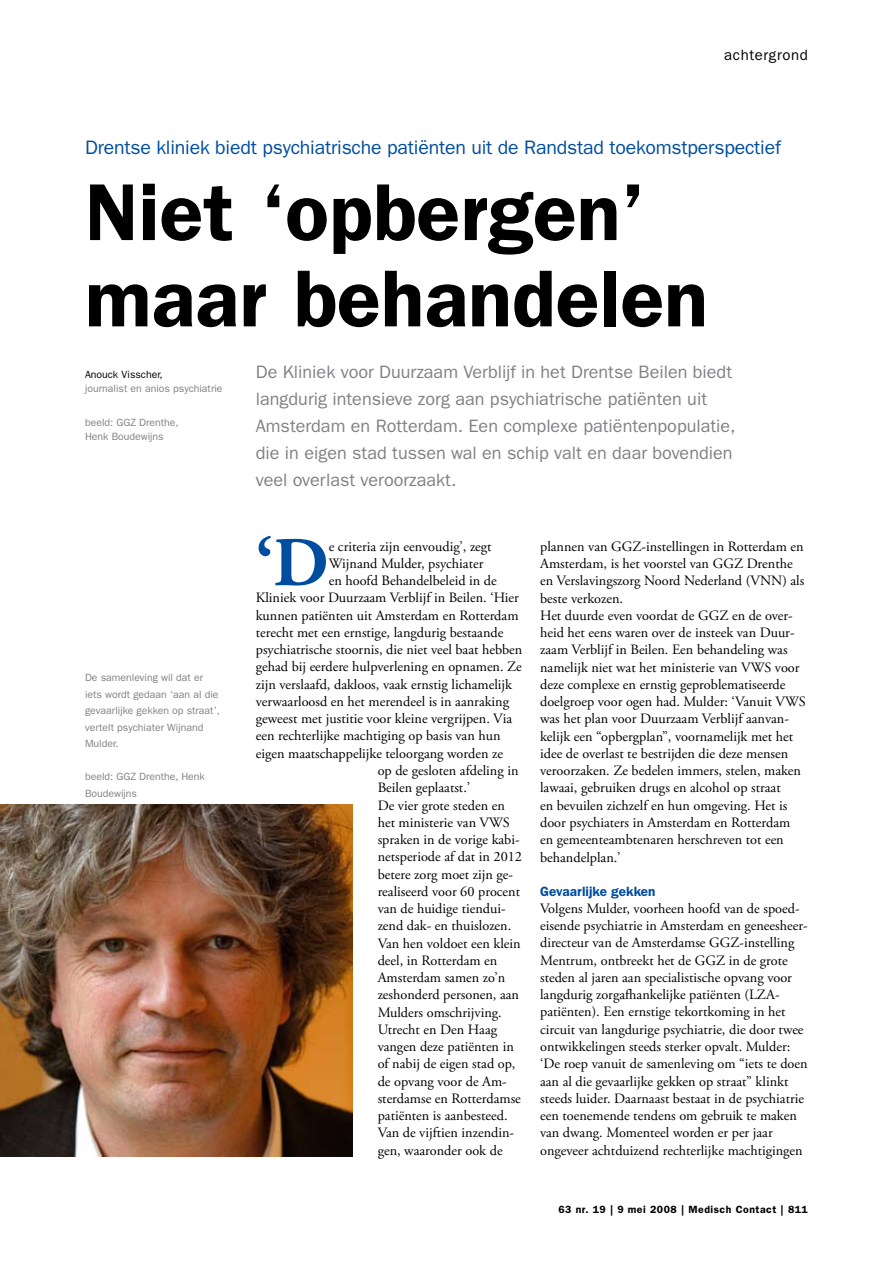
<style>
.page{position:relative;width:893px;height:1263px;background:#fff}
.page>*{position:absolute;margin:0;border:0;box-sizing:border-box;transform-origin:0 0}
.t1{font:600 81px/86.2px "ITC Franklin Gothic Std";color:#000}
.t2{font:700 69.75px "Adobe Garamond Pro";color:#004d9f}
.t3{font:19.5px "ITC Franklin Gothic Std";letter-spacing:-.01em;color:#004d9f}
.t4{font:18px/27px "ITC Franklin Gothic Std";color:#818084}
.t5{font:15px "ITC Franklin Gothic Std";letter-spacing:.04em;color:#000}
.t6{font:14.25px/17.2px "Adobe Garamond Pro";color:#000}
.t7{font:600 13.5px "ITC Franklin Gothic Std";color:#004d9f}
.t8{font:10.5px/16.5px "ITC Franklin Gothic Std";color:#818084}
.t9{font:600 10.5px "ITC Franklin Gothic Std";letter-spacing:.05em;color:#000}
.t10{font:10.5px "ITC Franklin Gothic Std";color:#000}
</style>
<div class="page">
<img style="left:0;top:804px;width:352px;height:352px">
<p class="t5" style="left:724px;top:46px;width:85px">achtergrond</p>
<h3 class="t3" style="left:85px;top:136px;width:697px">Drentse kliniek biedt psychiatrische patiënten uit de Randstad toekomstperspectief</h3>
<h1 class="t1" style="left:85px;top:169px;width:624px">Niet ‘opbergen’ maar behandelen</h1>
<p class="t10" style="left:85px;top:368px;width:79px">Anouck Visscher,</p>
<p class="t8" style="left:85px;top:380px;width:139px">journalist en anios psychiatrie</p>
<p class="t8" style="left:85px;top:416px;width:95px;line-height:13.5px">beeld: GGZ Drenthe,<br>Henk Boudewijns</p>
<p class="t8" style="left:85px;top:669px;width:136px">De samenleving wil dat er iets wordt gedaan ‘aan al die gevaarlijke gekken op straat’, vertelt psychiater Wijnand<br>Mulder.</p>
<p class="t8" style="left:85px;top:768px;width:121px">beeld: GGZ Drenthe, Henk<br>Boudewijns</p>
<p class="t4" style="left:256px;top:359px;width:481px">De Kliniek voor Duurzaam Verblijf in het Drentse Beilen biedt langdurig intensieve zorg aan psychiatrische patiënten uit Amsterdam en Rotterdam. Een complexe patiëntenpopulatie, die in eigen stad tussen wal en schip valt en daar bovendien veel overlast veroorzaakt.</p>
<h2 class="t2" style="left:256px;top:522px;width:74px">‘D</h2>
<p class="t6" style="left:329px;top:538px;width:164px">e criteria zijn eenvoudig’, zegt</p>
<p class="t6" style="left:329px;top:555px;width:156px">Wijnand Mulder, psychiater</p>
<p class="t6" style="left:329px;top:572px;width:170px">en hoofd Behandelbeleid in de</p>
<p class="t6" style="left:256px;top:590px;width:265px">Kliniek voor Duurzaam Verblijf in Beilen. ‘Hier</p>
<p class="t6" style="left:256px;top:607px;width:264px">kunnen patiënten uit Amsterdam en Rotterdam</p>
<p class="t6" style="left:256px;top:624px;width:249px">terecht met een ernstige, langdurig bestaande</p>
<p class="t6" style="left:256px;top:641px;width:268px">psychiatrische stoornis, die niet veel baat hebben</p>
<p class="t6" style="left:256px;top:659px;width:268px">gehad bij eerdere hulpverlening en opnamen. Ze</p>
<p class="t6" style="left:256px;top:676px;width:258px">zijn verslaafd, dakloos, vaak ernstig lichamelijk</p>
<p class="t6" style="left:256px;top:693px;width:255px">verwaarloosd en het merendeel is in aanraking</p>
<p class="t6" style="left:256px;top:710px;width:258px">geweest met justitie voor kleine vergrijpen. Via</p>
<p class="t6" style="left:256px;top:728px;width:246px">een rechterlijke machtiging op basis van hun</p>
<p class="t6" style="left:256px;top:745px;width:249px">eigen maatschappelijke teloorgang worden ze</p>
<p class="t6" style="left:378px;top:762px;width:142px">op de gesloten afdeling in</p>
<p class="t6" style="left:378px;top:780px;width:94px">Beilen geplaatst.’</p>
<p class="t6" style="left:378px;top:797px;width:129px">De vier grote steden en</p>
<p class="t6" style="left:378px;top:814px;width:134px">het ministerie van VWS</p>
<p class="t6" style="left:378px;top:831px;width:143px">spraken in de vorige kabi-</p>
<p class="t6" style="left:378px;top:849px;width:146px">netsperiode af dat in 2012</p>
<p class="t6" style="left:378px;top:866px;width:137px">betere zorg moet zijn ge-</p>
<p class="t6" style="left:378px;top:883px;width:144px">realiseerd voor 60 procent</p>
<p class="t6" style="left:378px;top:900px;width:130px">van de huidige tiendui-</p>
<p class="t6" style="left:378px;top:918px;width:135px">zend dak- en thuislozen.</p>
<p class="t6" style="left:378px;top:935px;width:144px">Van hen voldoet een klein</p>
<p class="t6" style="left:378px;top:952px;width:121px">deel, in Rotterdam en</p>
<p class="t6" style="left:378px;top:969px;width:129px">Amsterdam samen zo’n</p>
<p class="t6" style="left:378px;top:987px;width:143px">zeshonderd personen, aan</p>
<p class="t6" style="left:378px;top:1004px;width:126px">Mulders omschrijving.</p>
<p class="t6" style="left:378px;top:1021px;width:121px">Utrecht en Den Haag</p>
<p class="t6" style="left:378px;top:1038px;width:138px">vangen deze patiënten in</p>
<p class="t6" style="left:378px;top:1056px;width:139px">of nabij de eigen stad op,</p>
<p class="t6" style="left:378px;top:1073px;width:131px">de opvang voor de Am-</p>
<p class="t6" style="left:378px;top:1090px;width:145px">sterdamse en Rotterdamse</p>
<p class="t6" style="left:378px;top:1107px;width:131px">patiënten is aanbesteed.</p>
<p class="t6" style="left:378px;top:1125px;width:138px">Van de vijftien inzendin-</p>
<p class="t6" style="left:378px;top:1142px;width:126px">gen, waaronder ook de</p>
<p class="t6" style="left:540px;top:538px;width:267px">plannen van GGZ-instellingen in Rotterdam en Amsterdam, is het voorstel van GGZ Drenthe en Verslavingszorg Noord Nederland (VNN) als beste verkozen.<br>Het duurde even voordat de GGZ en de over&shy;heid het eens waren over de insteek van Duur&shy;zaam Verblijf in Beilen. Een behandeling was namelijk niet wat het ministerie van VWS voor deze complexe en ernstig geproblematiseerde doelgroep voor ogen had. Mulder: ‘Vanuit VWS was het plan voor Duurzaam Verblijf aanvan&shy;kelijk een “opbergplan”, voornamelijk met het idee de overlast te bestrijden die deze mensen veroorzaken. Ze bedelen immers, stelen, maken lawaai, gebruiken drugs en alcohol op straat<br>en bevuilen zichzelf en hun omgeving. Het is door psychiaters in Amsterdam en Rotterdam en gemeenteambtenaren herschreven tot een behandelplan.’</p>
<p class="t7" style="left:540px;top:883px;width:117px">Gevaarlijke gekken</p>
<p class="t6" style="left:540px;top:900px;width:269px">Volgens Mulder, voorheen hoofd van de spoed&shy;eisende psychiatrie in Amsterdam en geneesheer&shy;directeur van de Amsterdamse GGZ-instelling Mentrum, ontbreekt het de GGZ in de grote steden al jaren aan specialistische opvang voor langdurig zorgafhankelijke patiënten (LZA&shy;patiënten). Een ernstige tekortkoming in het circuit van langdurige psychiatrie, die door twee ontwikkelingen steeds sterker opvalt. Mulder: ‘De roep vanuit de samenleving om “iets te doen aan al die gevaarlijke gekken op straat” klinkt steeds luider. Daarnaast bestaat in de psychiatrie een toenemende tendens om gebruik te maken van dwang. Momenteel worden er per jaar ongeveer achtduizend rechterlijke machtigingen</p>
<p class="t9" style="left:558px;top:1203px;width:251px">63 nr. 19 | 9 mei 2008 | Medisch Contact | 811</p>
</div>
